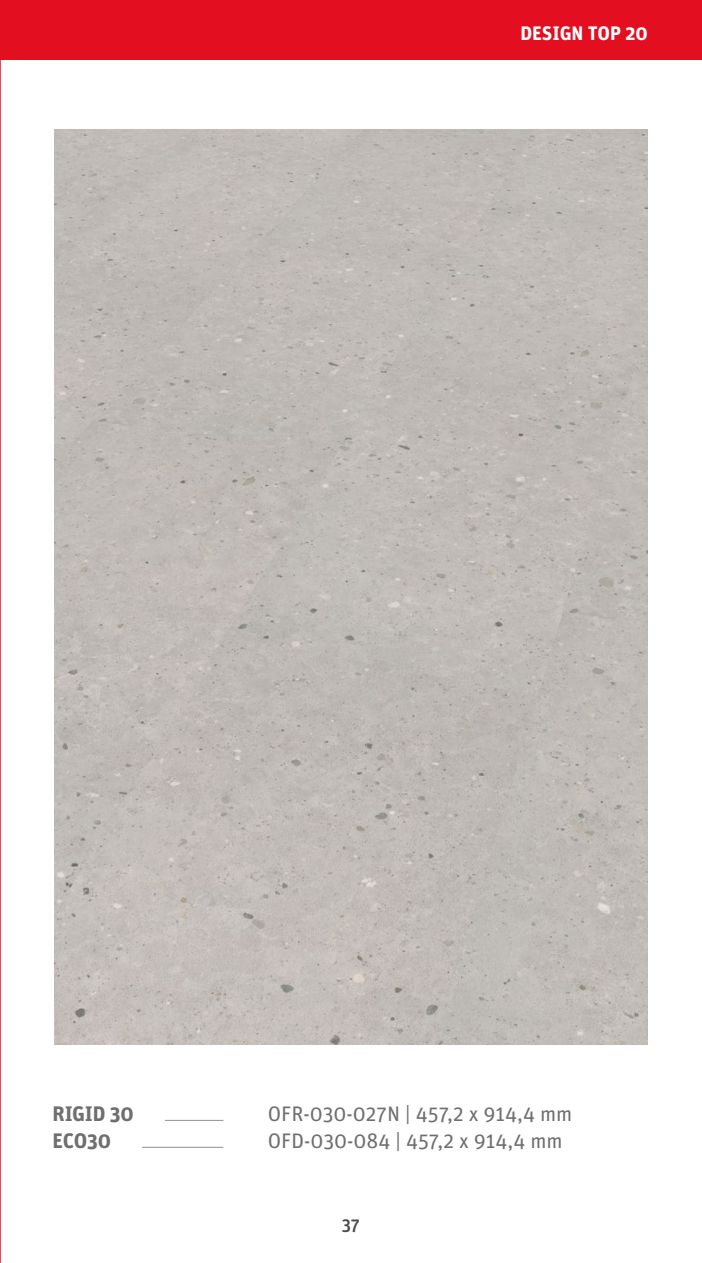
<style>
.page{position:relative;width:702px;height:1263px;background:#fff}
.page>*{position:absolute;margin:0;border:0;box-sizing:border-box;transform-origin:0 0}
.t1{font:21px/27px "Unit Pro";color:#706f6f}
.t2{font:700 21px/27px "Unit Pro";letter-spacing:-.01em;color:#706f6f}
.t3{font:700 19.5px "Unit Pro";color:#fff}
.t4{font:500 18px "Unit Pro";color:#4a4a49}
</style>
<div class="page">
<hr style="left:165px;top:1120px;width:58px;height:1px;background:#9d9d9c">
<hr style="left:142px;top:1147px;width:81px;height:1px;background:#9d9d9c">
<div style="left:0;top:0;width:702px;height:60px;background:#e40e21"></div>
<hr style="left:0;top:58px;width:1px;height:1205px;background:#e40e21">
<img style="left:54px;top:130px;width:594px;height:914px">
<p class="t3" style="left:520px;top:19px;width:129px">DESIGN TOP 20</p>
<p class="t2" style="left:53px;top:1099px;width:83px">RIGID 30<br>ECO30</p>
<p class="t1" style="left:268px;top:1099px;width:306px">OFR-030-027N | 457,2 x 914,4 mm<br>OFD-030-084 | 457,2 x 914,4 mm</p>
<p class="t4" style="left:342px;top:1212px;width:20px">37</p>
</div>
